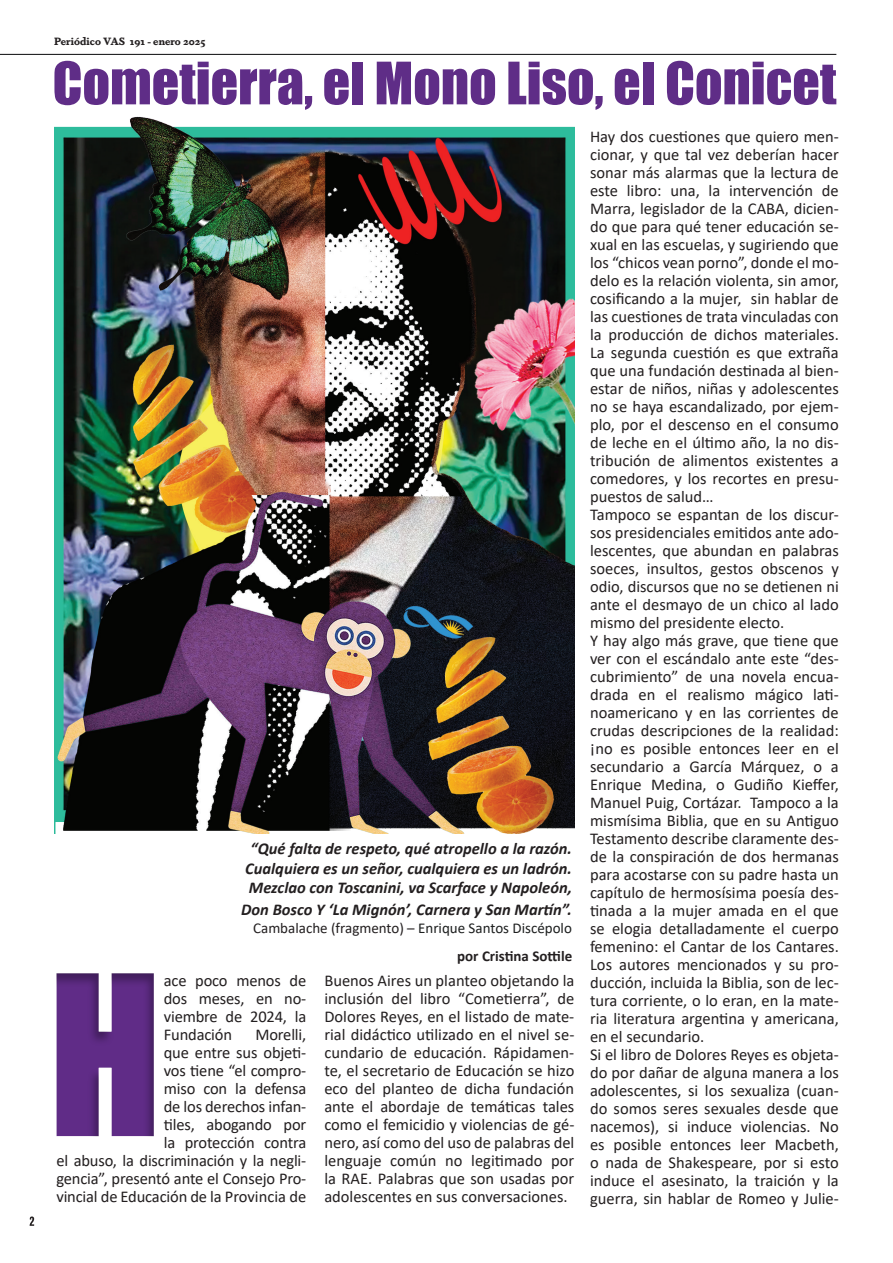
<style>
.page{position:relative;width:893px;height:1263px;background:#fff}
.page>*{position:absolute;margin:0;border:0;box-sizing:border-box;transform-origin:0 0}
.t1{font:206.25px "Impact";color:#602c87}
.t2{font:54px "Impact";color:#5f2d87}
.t3{font:16.5px/18px "Calibri";color:#231f20;text-align:justify}
.t4{font:italic 700 16.5px/19.8px "Calibri";color:#231f20;text-align:center}
.t5{font:15px "Calibri";color:#231f20}
.t6{font:700 15px "Calibri";color:#231f20}
.t7{font:700 10.5px "Dapifer";color:#231f20}
.s1{color:#1d1f1f}
</style>
<div class="page">
<hr style="left:0;top:54px;width:836px;height:1px;background:#09080b">
<svg style="left:30px;top:1216px;width:4px;height:10px"></svg>
<img style="left:54px;top:116px;width:520px;height:718px">
<p class="t7" style="left:54px;top:34px;width:153px">Periódico VAS 191 - enero 2025</p>
<h2 class="t2" style="left:53px;top:41px;width:785px">Cometierra, el Mono Liso, el Conicet</h2>
<p class="t4" style="left:245px;top:838px;width:328px">“Qué falta de respeto, qué atropello a la razón.<br>Cualquiera es un señor, cualquiera es un ladrón.<br>Mezclao con Toscanini, va Scarface y Napoleón,</p>
<p class="t4" style="left:241px;top:899px;width:332px">Don Bosco Y ‘La Mignón’, Carnera y San Martín”.</p>
<p class="t5" style="left:253px;top:917px;width:320px">Cambalache (fragmento) – <span class="s1">Enrique Santos Discépolo</span></p>
<h1 class="t1" style="left:48px;top:895px;width:116px">H</h1>
<p class="t3" style="left:164px;top:971px;width:144px">ace poco menos de dos meses, en no&shy;viembre de 2024, la Fundación</p>
<p class="t3" style="left:56px;top:1025px;width:251px;text-align:right">Morelli,<br>que entre sus objeti-<br>vos tiene “el compro-<br>miso con la defensa<br>de los derechos infan-<br>tiles, abogando por<br>la protección contra<br>el abuso, la discriminación y la negli&shy;gencia”, presentó ante el Consejo Pro&shy;vincial de Educación de la Provincia de</p>
<p class="t6" style="left:457px;top:946px;width:117px">por Cristina Sottile</p>
<p class="t3" style="left:324px;top:971px;width:251px">Buenos Aires un planteo objetando la inclusión del libro “Cometierra”, de Dolores Reyes, en el listado de mate&shy;rial didáctico utilizado en el nivel se&shy;cundario de educación. Rápidamen&shy;te, el secretario de Educación se hizo eco del planteo de dicha fundación ante el abordaje de temáticas tales como el femicidio y violencias de gé&shy;nero, así como del uso de palabras del lenguaje común no legitimado por la RAE. Palabras que son usadas por adolescentes en sus conversaciones.</p>
<p class="t3" style="left:590px;top:127px;width:250px;text-align:left">Hay dos cuestiones que quiero men&shy;cionar, y que tal vez deberían hacer sonar más alarmas que la lectura de este libro: una, la intervención de Marra, legislador de la CABA, dicien&shy;do que para qué tener educación se&shy;xual en las escuelas, y sugiriendo que los “chicos vean porno”, donde el mo&shy;delo es la relación violenta, sin amor, cosificando a la mujer, sin hablar de las cuestiones de trata vinculadas con la producción de dichos materiales.<br>La segunda cuestión es que extraña que una fundación destinada al bien&shy;estar de niños, niñas y adolescentes no se haya escandalizado, por ejem&shy;plo, por el descenso en el consumo de leche en el último año, la no dis&shy;tribución de alimentos existentes a comedores, y los recortes en presu&shy;puestos de salud…<br>Tampoco se espantan de los discur&shy;sos presidenciales emitidos ante ado&shy;lescentes, que abundan en palabras soeces, insultos, gestos obscenos y odio, discursos que no se detienen ni ante el desmayo de un chico al lado mismo del presidente electo.<br>Y hay algo más grave, que tiene que ver con el escándalo ante este “des&shy;cubrimiento” de una novela encua&shy;drada en el realismo mágico lati&shy;noamericano y en las corrientes de crudas descripciones de la realidad: ¡no es posible entonces leer en el secundario a García Márquez, o a Enrique Medina, o Gudiño Kieffer, Manuel Puig, Cortázar. Tampoco a la mismísima Biblia, que en su Antiguo Testamento describe claramente des&shy;de la conspiración de dos hermanas para acostarse con su padre hasta un capítulo de hermosísima poesía des&shy;tinada a la mujer amada en el que se elogia detalladamente el cuerpo femenino: el Cantar de los Cantares.<br>Los autores mencionados y su pro&shy;ducción, incluida la Biblia, son de lec&shy;tura corriente, o lo eran, en la mate&shy;ria literatura argentina y americana, en el secundario.<br>Si el libro de Dolores Reyes es objeta&shy;do por dañar de alguna manera a los adolescentes, si los sexualiza (cuan&shy;do somos seres sexuales desde que nacemos), si induce violencias. No es posible entonces leer Macbeth, o nada de Shakespeare, por si esto induce el asesinato, la traición y la guerra, sin hablar de Romeo y Julie-</p>
</div>
